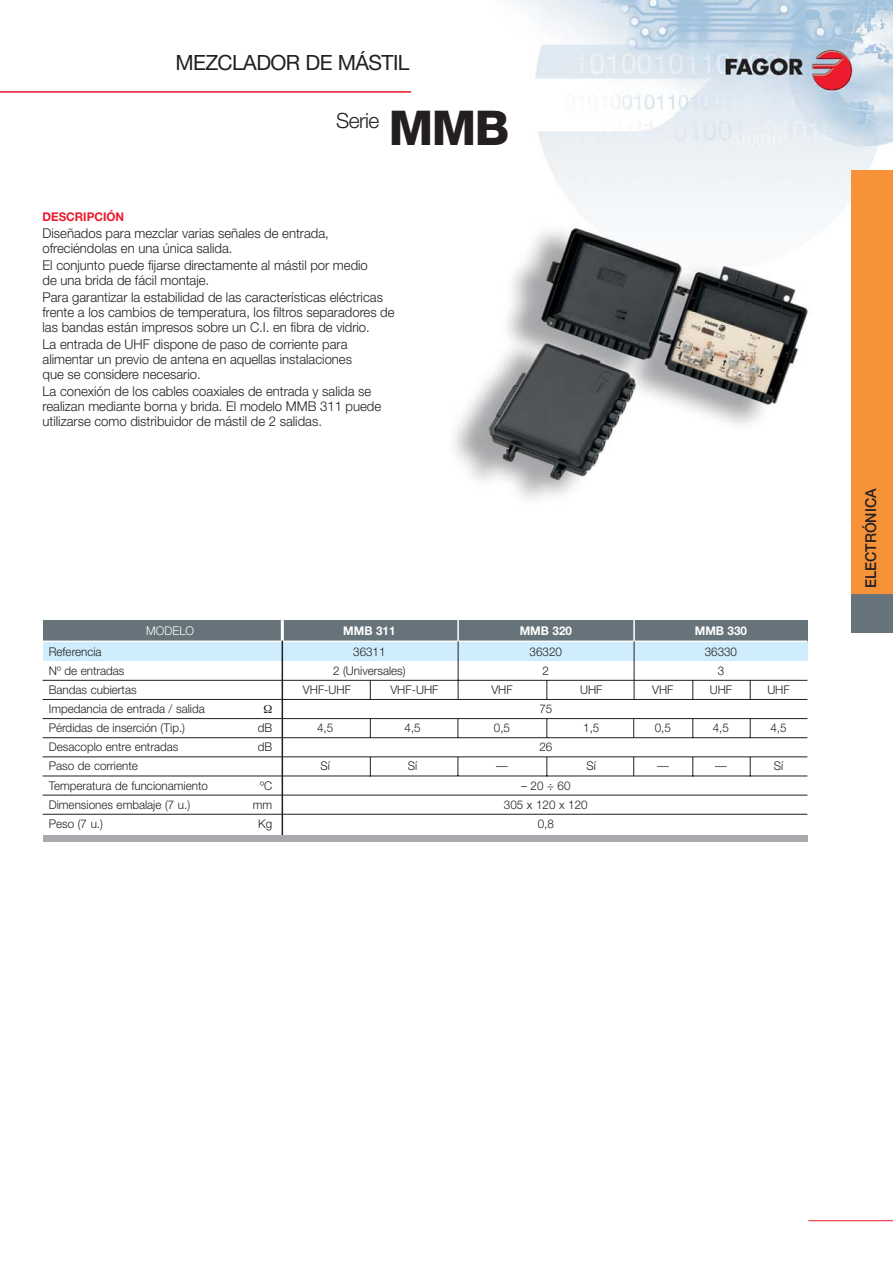
<style>
.page{position:relative;width:893px;height:1262px;background:#fff}
.page>*{position:absolute;margin:0;border:0;box-sizing:border-box;transform-origin:0 0}
.t1{font:800 48px "Helvetica Neue";color:#231f20}
.t2{font:21px "Helvetica Neue";letter-spacing:-.03em;color:#231f20}
.t3{font:300 21px "Helvetica Neue";letter-spacing:-.03em;color:#231f20}
.t4{font:500 15px "Helvetica Neue";color:#231f20;scale:.95 1}
.t5{font:300 13.5px/15px "Helvetica Neue";color:#231f20}
.t6{font:300 12px "Helvetica Neue";color:#231f20}
.t7{font:700 12px "Helvetica Neue";color:#fff}
.t8{font:700 12px "Helvetica Neue";color:#ed1b2d}
.t9{font:300 12px "Helvetica Neue";color:#fff}
</style>
<div class="page">
<img style="left:42px;top:0;width:850px;height:1222px">
<div style="left:850px;top:170px;width:42px;height:449px;background:#f79239"></div>
<div style="left:850px;top:594px;width:42px;height:38px;background:#67737a"></div>
<hr style="left:808px;top:1220px;width:84px;height:1px;background:#ed1b2d">
<hr style="left:0;top:91px;width:411px;height:2px;background:#ed1b2d">
<div style="left:43px;top:211px;width:368px;height:260px;background:#fff"></div>
<div style="left:43px;top:641px;width:764px;height:19px;background:#cfedfc"></div>
<div style="left:43px;top:620px;width:764px;height:21px;background:#67737a"></div>
<hr style="left:43px;top:640px;width:764px;height:2px;background:#fff">
<hr style="left:43px;top:680px;width:764px;height:1px;background:#231f20">
<hr style="left:43px;top:699px;width:764px;height:1px;background:#231f20">
<hr style="left:43px;top:718px;width:764px;height:1px;background:#231f20">
<hr style="left:43px;top:737px;width:764px;height:1px;background:#231f20">
<hr style="left:43px;top:756px;width:764px;height:1px;background:#231f20">
<hr style="left:43px;top:775px;width:764px;height:1px;background:#231f20">
<hr style="left:43px;top:795px;width:764px;height:1px;background:#231f20">
<hr style="left:43px;top:814px;width:764px;height:1px;background:#231f20">
<svg style="left:457px;top:719px;width:1px;height:18px"></svg>
<svg style="left:370px;top:719px;width:1px;height:18px"></svg>
<svg style="left:370px;top:757px;width:1px;height:18px"></svg>
<svg style="left:370px;top:681px;width:1px;height:18px"></svg>
<svg style="left:546px;top:719px;width:1px;height:18px"></svg>
<svg style="left:546px;top:757px;width:1px;height:18px"></svg>
<svg style="left:546px;top:681px;width:1px;height:18px"></svg>
<svg style="left:692px;top:719px;width:1px;height:18px"></svg>
<svg style="left:692px;top:757px;width:1px;height:18px"></svg>
<svg style="left:692px;top:681px;width:1px;height:18px"></svg>
<svg style="left:750px;top:719px;width:1px;height:18px"></svg>
<svg style="left:750px;top:757px;width:1px;height:18px"></svg>
<svg style="left:750px;top:681px;width:1px;height:18px"></svg>
<svg style="left:457px;top:757px;width:1px;height:18px"></svg>
<hr style="left:458px;top:641px;width:1px;height:58px;background:#231f20">
<hr style="left:457px;top:620px;width:2px;height:21px;background:#fff">
<svg style="left:633px;top:719px;width:1px;height:18px"></svg>
<svg style="left:633px;top:756px;width:1px;height:20px"></svg>
<hr style="left:633px;top:641px;width:1px;height:58px;background:#231f20">
<svg style="left:633px;top:620px;width:1px;height:21px"></svg>
<hr style="left:281px;top:620px;width:3px;height:21px;background:#fff">
<hr style="left:281px;top:640px;width:2px;height:196px;background:#231f20">
<div style="left:43px;top:834px;width:764px;height:7px;background:#a7a9ac"></div>
<svg style="left:264px;top:705px;width:8px;height:8px"></svg>
<h2 class="t2" style="left:175px;top:54px;width:236px">MEZCLADOR DE MÁSTIL</h2>
<h2 class="t3" style="left:336px;top:113px;width:45px">Serie</h2>
<h1 class="t1" style="left:389px;top:111px;width:122px">MMB</h1>
<p class="t8" style="left:43px;top:212px;width:83px">DESCRIPCIÓN</p>
<p class="t5" style="left:43px;top:227px;width:288px">Diseñados para mezclar varias señales de entrada, ofreciéndolas en una única salida.</p>
<p class="t5" style="left:43px;top:259px;width:327px">El conjunto puede fijarse directamente al mástil por medio de una brida de fácil montaje.</p>
<p class="t5" style="left:43px;top:291px;width:353px">Para garantizar la estabilidad de las características eléctricas frente a los cambios de temperatura, los filtros separadores de las bandas están impresos sobre un C.I. en fibra de vidrio.</p>
<p class="t5" style="left:43px;top:338px;width:311px">La entrada de UHF dispone de paso de corriente para alimentar un previo de antena en aquellas instalaciones que se considere necesario.</p>
<p class="t5" style="left:43px;top:385px;width:340px">La conexión de los cables coaxiales de entrada y salida se realizan mediante borna y brida. El modelo MMB 311 puede utilizarse como distribuidor de mástil de 2 salidas.</p>
<p class="t9" style="left:146px;top:626px;width:50px">MODELO</p>
<p class="t7" style="left:343px;top:626px;width:54px">MMB 311</p>
<p class="t7" style="left:519px;top:626px;width:54px">MMB 320</p>
<p class="t7" style="left:694px;top:626px;width:54px">MMB 330</p>
<p class="t6" style="left:49px;top:647px;width:54px">Referencia</p>
<p class="t6" style="left:353px;top:647px;width:34px">36311</p>
<p class="t6" style="left:529px;top:647px;width:34px">36320</p>
<p class="t6" style="left:704px;top:647px;width:34px">36330</p>
<p class="t6" style="left:49px;top:666px;width:77px">Nº de entradas</p>
<p class="t6" style="left:333px;top:666px;width:74px">2 (Universales)</p>
<p class="t6" style="left:542px;top:666px;width:8px">2</p>
<p class="t6" style="left:717px;top:666px;width:8px">3</p>
<p class="t6" style="left:49px;top:685px;width:89px">Bandas cubiertas</p>
<p class="t6" style="left:303px;top:685px;width:50px">VHF-UHF</p>
<p class="t6" style="left:390px;top:685px;width:50px">VHF-UHF</p>
<p class="t6" style="left:491px;top:685px;width:23px">VHF</p>
<p class="t6" style="left:580px;top:685px;width:24px">UHF</p>
<p class="t6" style="left:652px;top:685px;width:23px">VHF</p>
<p class="t6" style="left:709px;top:685px;width:24px">UHF</p>
<p class="t6" style="left:767px;top:685px;width:24px">UHF</p>
<p class="t6" style="left:49px;top:704px;width:157px">Impedancia de entrada / salida</p>
<p class="t6" style="left:539px;top:704px;width:14px">75</p>
<p class="t6" style="left:49px;top:723px;width:138px">Pérdidas de inserción (Tip.)</p>
<p class="t6" style="left:258px;top:723px;width:16px">dB</p>
<p class="t6" style="left:317px;top:723px;width:18px">4,5</p>
<p class="t6" style="left:404px;top:723px;width:18px">4,5</p>
<p class="t6" style="left:494px;top:723px;width:18px">0,5</p>
<p class="t6" style="left:583px;top:723px;width:18px">1,5</p>
<p class="t6" style="left:654px;top:723px;width:18px">0,5</p>
<p class="t6" style="left:712px;top:723px;width:18px">4,5</p>
<p class="t6" style="left:770px;top:723px;width:18px">4,5</p>
<p class="t6" style="left:49px;top:742px;width:131px">Desacoplo entre entradas</p>
<p class="t6" style="left:258px;top:742px;width:16px">dB</p>
<p class="t6" style="left:539px;top:742px;width:14px">26</p>
<p class="t6" style="left:49px;top:762px;width:91px">Paso de corriente</p>
<p class="t6" style="left:320px;top:762px;width:11px">Sí</p>
<p class="t6" style="left:408px;top:762px;width:11px">Sí</p>
<p class="t6" style="left:496px;top:762px;width:13px">—</p>
<p class="t6" style="left:586px;top:762px;width:11px">Sí</p>
<p class="t6" style="left:657px;top:762px;width:13px">—</p>
<p class="t6" style="left:715px;top:762px;width:13px">—</p>
<p class="t6" style="left:773px;top:762px;width:11px">Sí</p>
<p class="t6" style="left:49px;top:781px;width:161px">Temperatura de funcionamiento</p>
<p class="t6" style="left:260px;top:781px;width:14px">ºC</p>
<p class="t6" style="left:521px;top:781px;width:51px">– 20 ÷ 60</p>
<p class="t6" style="left:49px;top:800px;width:143px">Dimensiones embalaje (7 u.)</p>
<p class="t6" style="left:253px;top:800px;width:21px">mm</p>
<p class="t6" style="left:504px;top:800px;width:85px">305 x 120 x 120</p>
<p class="t6" style="left:49px;top:819px;width:56px">Peso (7 u.)</p>
<p class="t6" style="left:258px;top:819px;width:16px">Kg</p>
<p class="t6" style="left:537px;top:819px;width:18px">0,8</p>
<p class="t4" style="left:865px;top:588px;width:107px;rotate:-90deg">ELECTRÓNICA</p>
</div>
